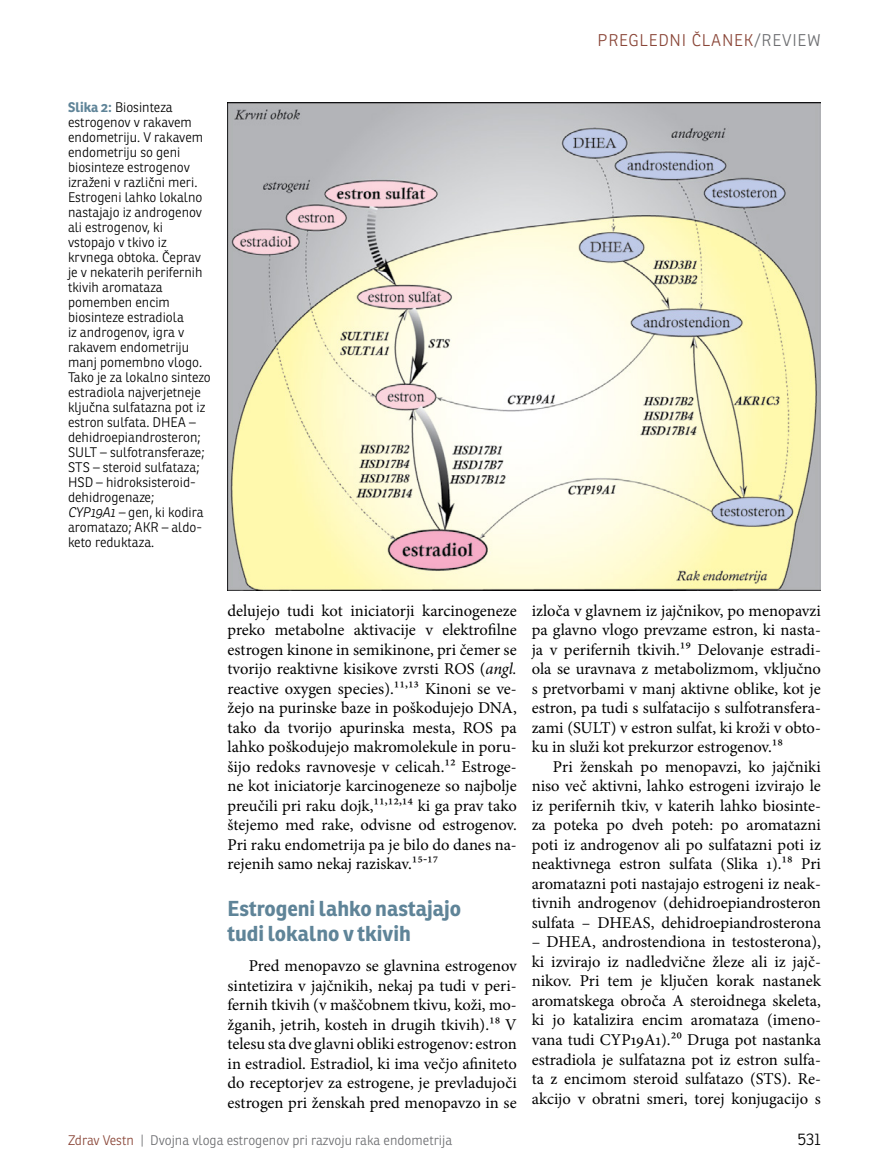
<style>
.page{position:relative;width:872px;height:1166px;background:#fff}
.page>*{position:absolute;margin:0;border:0;box-sizing:border-box;transform-origin:0 0}
.t1{font:700 21px/25.5px "Ronnia";color:#5f8498}
.t2{font:16.5px/19.5px "Minion Pro";color:#000;text-align:justify}
.t3{font:300 16.5px "Ronnia";letter-spacing:.05em;color:#8a4638}
.t4{font:300 16.5px "Ronnia";color:#6d6e71}
.t5{font:300 16.5px "Ronnia";color:#000}
.t6{font:300 13.5px/15px "Ronnia";color:#000}
.t7{font:300 13.5px "Ronnia";color:#6d6e71}
.s1{font-weight:700;color:#5f8498}
.s2{font-style:italic}
.s3{color:#8a4638}
</style>
<div class="page">
<img style="left:228px;top:102px;width:593px;height:488px">
<p class="t6" style="left:68px;top:99px;width:144px"><span class="s1">Slika 2:</span> Biosinteza estrogenov v rakavem endometriju. V rakavem endometriju so geni biosinteze estrogenov izraženi v različni meri.<br>Estrogeni lahko lokalno nastajajo iz androgenov ali estrogenov, ki vstopajo v tkivo iz krvnega obtoka. Čeprav je v nekaterih perifernih tkivih aromataza pomemben encim biosinteze estradiola<br>iz androgenov, igra v rakavem endometriju manj pomembno vlogo.<br>Tako je za lokalno sintezo estradiola najverjetneje ključna sulfatazna pot iz estron sulfata. DHEA – dehidroepiandrosteron;<br>SULT – sulfotransferaze;<br>STS – steroid sulfataza;<br>HSD – hidroksisteroid&shy;dehidrogenaze;<br><span class="s2">CYP19A1 –</span> gen, ki kodira aromatazo; AKR – aldo&shy;keto reduktaza.</p>
<p class="t3" style="left:597px;top:30px;width:52px">Pregledni</p>
<p class="t3" style="left:691px;top:30px;width:42px">članek</p>
<p class="t4" style="left:754px;top:30px;width:29px">/Review</p>
<p class="t2" style="left:227px;top:600px;width:291px">delujejo tudi kot iniciatorji karcinogeneze preko metabolne aktivacije v elektrofilne estrogen kinone in semikinone, pri čemer se tvorijo reaktivne kisikove zvrsti ROS (<span class="s2">angl. </span>reactive oxygen species).11,13 Kinoni se ve&shy;žejo na purinske baze in poškodujejo DNA, tako da tvorijo apurinska mesta, ROS pa lahko poškodujejo makromolekule in poru&shy;šijo redoks ravnovesje v celicah.12 Estroge&shy;ne kot iniciatorje karcinogeneze so najbolje preučili pri raku dojk,11,12,14 ki ga prav tako štejemo med rake, odvisne od estrogenov.<br>Pri raku endometrija pa je bilo do danes na&shy;rejenih samo nekaj raziskav.15-17</p>
<p class="t1" style="left:227px;top:895px;width:235px">Estrogeni lahko nastajajo tudi lokalno v tkivih</p>
<p class="t2" style="left:227px;top:956px;width:291px;text-indent:21px">Pred menopavzo se glavnina estrogenov sintetizira v jajčnikih, nekaj pa tudi v peri&shy;fernih tkivih (v maščobnem tkivu, koži, mo&shy;žganih, jetrih, kosteh in drugih tkivih).18 V telesu sta dve glavni obliki estrogenov: estron in estradiol. Estradiol, ki ima večjo afiniteto do receptorjev za estrogene, je prevladujoči estrogen pri ženskah pred menopavzo in se</p>
<p class="t2" style="left:532px;top:600px;width:291px">izloča v glavnem iz jajčnikov, po menopavzi pa glavno vlogo prevzame estron, ki nasta&shy;ja v perifernih tkivih.19 Delovanje estradi&shy;ola se uravnava z metabolizmom, vključno s pretvorbami v manj aktivne oblike, kot je estron, pa tudi s sulfatacijo s sulfotransfera&shy;zami (SULT) v estron sulfat, ki kroži v obto&shy;ku in služi kot prekurzor estrogenov.18</p>
<p class="t2" style="left:532px;top:756px;width:291px;text-indent:21px">Pri ženskah po menopavzi, ko jajčniki niso več aktivni, lahko estrogeni izvirajo le iz perifernih tkiv, v katerih lahko biosinte&shy;za poteka po dveh poteh: po aromatazni poti iz androgenov ali po sulfatazni poti iz neaktivnega estron sulfata (Slika 1).18 Pri aromatazni poti nastajajo estrogeni iz neak&shy;tivnih androgenov (dehidroepiandrosteron sulfata – DHEAS, dehidroepiandrosterona</p>
<p class="t2" style="left:532px;top:932px;width:291px">– DHEA, androstendiona in testosterona), ki izvirajo iz nadledvične žleze ali iz jajč&shy;nikov. Pri tem je ključen korak nastanek aromatskega obroča A steroidnega skeleta, ki jo katalizira encim aromataza (imeno&shy;vana tudi CYP19A1).20 Druga pot nastanka estradiola je sulfatazna pot iz estron sulfa&shy;ta z encimom steroid sulfatazo (STS). Re&shy;akcijo v obratni smeri, torej konjugacijo s</p>
<p class="t7" style="left:68px;top:1131px;width:386px"><span class="s3">Zdrav Vestn</span> | Dvojna vloga estrogenov pri razvoju raka endometrija</p>
<p class="t5" style="left:798px;top:1128px;width:24px">531</p>
</div>
